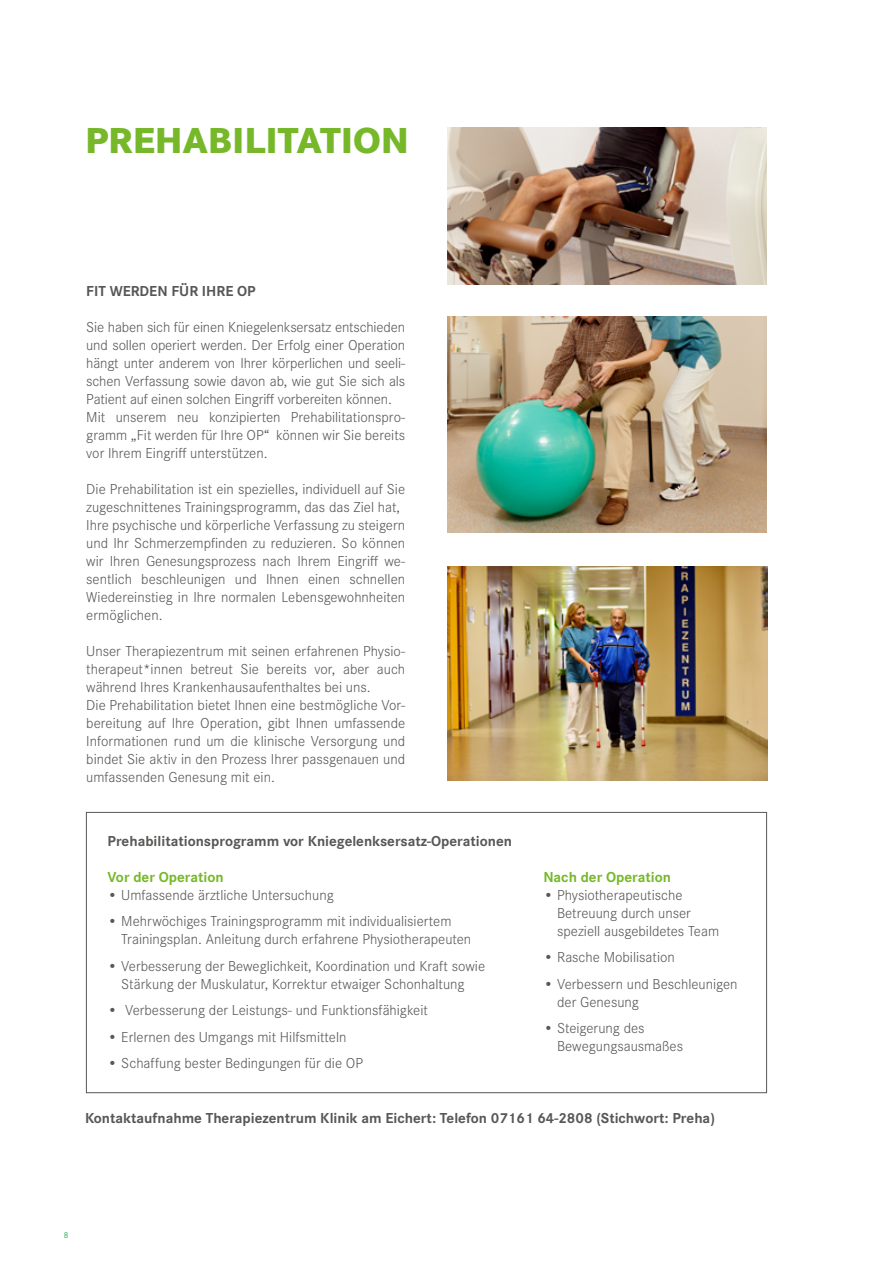
<style>
.page{position:relative;width:893px;height:1263px;background:#fff}
.page>*{position:absolute;margin:0;border:0;box-sizing:border-box;transform-origin:0 0}
.t1{font:800 37.5px "Corporate S Pro";color:#76b82a}
.t2{font:300 15px/18px "Corporate S";color:#575756}
.t3{font:700 15px "Corporate S";color:#575756}
.t4{font:700 15px "Corporate S";color:#76b82a}
.t5{font:300 9px "Corporate S";color:#009b3e}
</style>
<div class="page">
<img style="left:447px;top:566px;width:320px;height:214px">
<img style="left:448px;top:128px;width:319px;height:157px">
<img style="left:448px;top:317px;width:318px;height:215px">
<div style="left:86px;top:812px;width:681px;height:281px;border:1px solid #575756"></div>
<h1 class="t1" style="left:85px;top:110px;width:326px">PREHABILITATION</h1>
<p class="t3" style="left:86px;top:283px;width:171px">FIT WERDEN FÜR IHRE OP</p>
<p class="t2" style="left:86px;top:318px;width:320px">Sie haben sich für einen Kniegelenksersatz entschieden und sollen operiert werden. Der Erfolg einer Operation hängt unter anderem von Ihrer körperlichen und seeli&shy;schen Verfassung sowie davon ab, wie gut Sie sich als Patient auf einen solchen Eingriff vorbereiten können.<br>Mit unserem neu konzipierten Prehabilitationspro&shy;gramm „Fit werden für Ihre OP“ können wir Sie bereits vor Ihrem Eingriff unterstützen.</p>
<p class="t2" style="left:86px;top:480px;width:320px">Die Prehabilitation ist ein spezielles, individuell auf Sie zugeschnittenes Trainingsprogramm, das das Ziel hat, Ihre psychische und körperliche Verfassung zu steigern und Ihr Schmerzempfinden zu reduzieren. So können wir Ihren Genesungsprozess nach Ihrem Eingriff we&shy;sentlich beschleunigen und Ihnen einen schnellen Wiedereinstieg in Ihre normalen Lebensgewohnheiten ermöglichen.</p>
<p class="t2" style="left:86px;top:642px;width:320px">Unser Therapiezentrum mit seinen erfahrenen Physio&shy;therapeut*innen betreut Sie bereits vor, aber auch während Ihres Krankenhausaufenthaltes bei uns.<br>Die Prehabilitation bietet Ihnen eine bestmögliche Vor&shy;bereitung auf Ihre Operation, gibt Ihnen umfassende Informationen rund um die klinische Versorgung und bindet Sie aktiv in den Prozess Ihrer passgenauen und umfassenden Genesung mit ein.</p>
<p class="t3" style="left:108px;top:832px;width:406px">Prehabilitationsprogramm vor Kniegelenksersatz-Operationen</p>
<p class="t4" style="left:108px;top:868px;width:118px">Vor der Operation</p>
<p class="t2" style="left:108px;top:886px;width:228px">• Umfassende ärztliche Untersuchung</p>
<p class="t2" style="left:121px;top:912px;width:351px;text-indent:-14px">• Mehrwöchiges Trainingsprogramm mit individualisiertem<br>Trainingsplan. Anleitung durch erfahrene Physiotherapeuten</p>
<p class="t2" style="left:108px;top:957px;width:379px;text-align:center">• Verbesserung der Beweglichkeit, Koordination und Kraft sowie<br>Stärkung der Muskulatur, Korrektur etwaiger Schonhaltung</p>
<p class="t2" style="left:108px;top:1001px;width:322px">• Verbesserung der Leistungs- und Funktionsfähigkeit</p>
<p class="t2" style="left:108px;top:1028px;width:240px">• Erlernen des Umgangs mit Hilfsmitteln</p>
<p class="t2" style="left:108px;top:1054px;width:257px">• Schaffung bester Bedingungen für die OP</p>
<p class="t4" style="left:543px;top:868px;width:129px">Nach der Operation</p>
<p class="t2" style="left:557px;top:886px;width:163px;text-indent:-14px">• Physiotherapeutische<br>Betreuung durch unser speziell ausgebildetes Team</p>
<p class="t2" style="left:543px;top:948px;width:133px">• Rasche Mobilisation</p>
<p class="t2" style="left:557px;top:975px;width:182px;text-indent:-14px">• Verbessern und Beschleunigen der Genesung</p>
<p class="t2" style="left:557px;top:1019px;width:127px;text-indent:-14px">• Steigerung des<br>Bewegungsausmaßes</p>
<p class="t3" style="left:85px;top:1110px;width:631px">Kontaktaufnahme Therapiezentrum Klinik am Eichert: Telefon 07161 64-2808 (Stichwort: Preha)</p>
<p class="t5" style="left:64px;top:1230px;width:6px">8</p>
</div>
